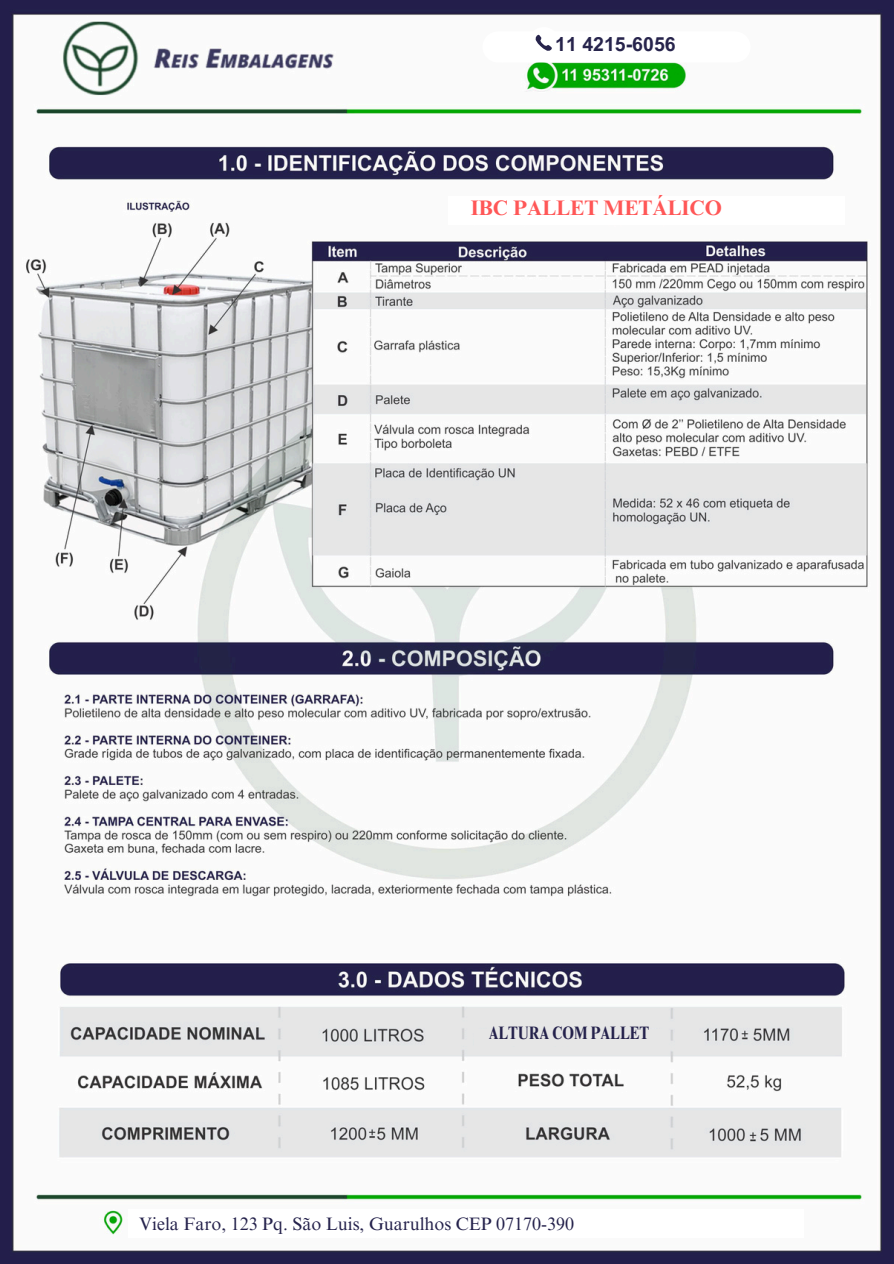
<style>
.page{position:relative;width:894px;height:1264px;background:#fff}
.page>*{position:absolute;margin:0;border:0;box-sizing:border-box;transform-origin:0 0}
.t1{font:700 21px "Times NRMT Pro";color:#ff5757}
.t2{font:700 19.5px "Arial MT Pro";color:#27244c}
.t3{font:18px "Times NRMT Pro";color:#25224c}
.t4{font:700 condensed 18px "Times NRMT Pro";color:#25224c}
</style>
<div class="page">
<img style="left:0;top:0;width:893px;height:1263px">
<div style="left:128px;top:1209px;width:676px;height:28px;background:#fff"></div>
<div style="left:448px;top:196px;width:396px;height:28px;background:#fff"></div>
<div style="left:474px;top:1029px;width:189px;height:16px;background:#e6e6e6"></div>
<div style="left:482px;top:31px;width:268px;height:31px;background:#fff;border-radius:16px"></div>
<svg style="left:528px;top:27px;width:31px;height:24px"></svg>
<p class="t2" style="left:555px;top:37px;width:122px">11 4215-6056</p>
<h1 class="t1" style="left:470px;top:200px;width:253px">IBC PALLET METÁLICO</h1>
<h3 class="t4" style="left:488px;top:1026px;width:162px">ALTURA COM PALLET</h3>
<h2 class="t3" style="left:139px;top:1216px;width:436px">Viela Faro, 123 Pq. São Luis, Guarulhos CEP 07170-390</h2>
</div>
